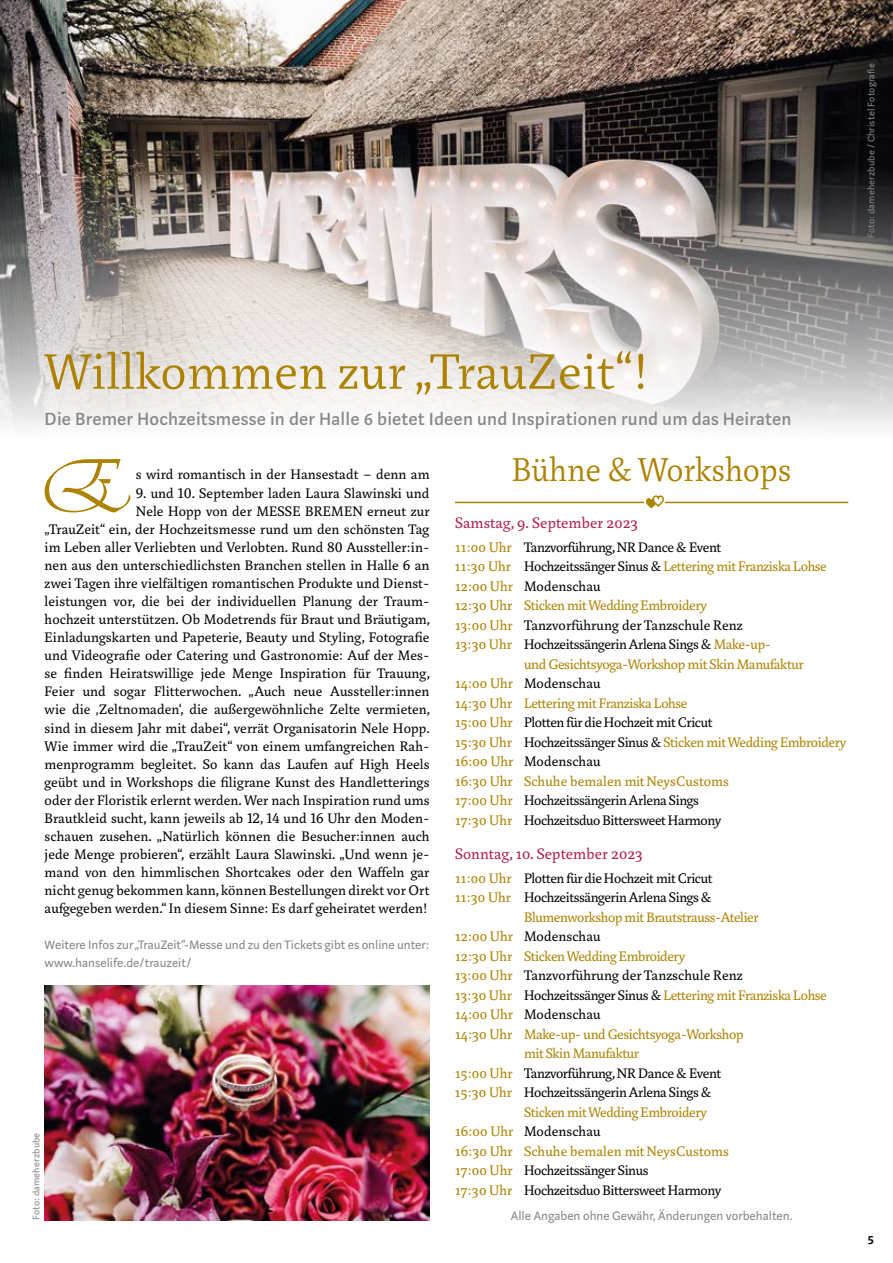
<style>
.page{position:relative;width:893px;height:1263px;background:#fff}
.page>*{position:absolute;margin:0;border:0;box-sizing:border-box;transform-origin:0 0}
.t1{font:80.55px "Vivaldii";color:#ac8200}
.t2{font:300 54px "Marat";letter-spacing:.01em;color:#ac8200}
.t3{font:300 36px "Marat";color:#ac8200}
.t4{font:500 19.5px "Marat Sans";letter-spacing:.01em;color:#878787}
.t5{font:16.5px "Marat";letter-spacing:.01em;color:#af1f4f}
.t6{font:15px/18.1px "Marat";letter-spacing:.01em;color:#000;text-align:right}
.t7{font:15px "Marat";letter-spacing:-.02em;color:#ac8200}
.t8{font:15px "Marat";letter-spacing:-.02em;color:#000}
.t9{font:15px "Marat";letter-spacing:.01em;color:#ac8200}
.t10{font:13.5px/18.1px "Marat Sans";color:#878787}
.t11{font:600 13.5px "Marat Sans";color:#000}
.t12{font:10.5px "Marat Sans";letter-spacing:.015em;color:#878787}
.s1{color:#ac8200}
.s2{color:#000}
</style>
<div class="page">
<img style="left:0;top:0;width:893px;height:154px">
<svg style="left:0;top:154px;width:893px;height:273px;background:#beb8b6"></svg>
<img style="left:45px;top:985px;width:384px;height:235px">
<hr style="left:455px;top:502px;width:189px;height:1px;background:#ac8200">
<hr style="left:665px;top:502px;width:183px;height:1px;background:#ac8200">
<svg style="left:646px;top:495px;width:18px;height:14px"></svg>
<p class="t12" style="left:866px;top:238px;width:176px;rotate:-90deg">Foto: dameherzbube / Christel Fotografie</p>
<h2 class="t2" style="left:45px;top:342px;width:605px">Willkommen zur „TrauZeit“!</h2>
<h3 class="t4" style="left:45px;top:409px;width:748px">Die Bremer Hochzeitsmesse in der Halle 6 bietet Ideen und Inspirationen rund um das Heiraten</h3>
<h1 class="t1" style="left:37px;top:440px;width:94px">E</h1>
<p class="t6" style="left:136px;top:466px;width:295px">s wird romantisch in der Hansestadt – denn am</p>
<h3 class="t3" style="left:512px;top:450px;width:281px">Bühne &amp; Workshops</h3>
<p class="t6" style="left:45px;top:484px;width:387px">9. und 10. September laden Laura Slawinski und<br>Nele Hopp von der MESSE BREMEN erneut zur<br>„TrauZeit“ ein, der Hochzeitsmesse rund um den schönsten Tag im Leben aller Verliebten und Verlobten. Rund 80 Aussteller:in&shy;nen aus den unterschiedlichsten Branchen stellen in Halle 6 an zwei Tagen ihre vielfältigen romantischen Produkte und Dienst&shy;leistungen vor, die bei der individuellen Planung der Traum&shy;hochzeit unterstützen. Ob Modetrends für Braut und Bräutigam, Einladungskarten und Papeterie, Beauty und Styling, Fotografie und Videografie oder Catering und Gastronomie: Auf der Mes&shy;se finden Heiratswillige jede Menge Inspiration für Trauung, Feier und sogar Flitterwochen. „Auch neue Aussteller:innen wie die ‚Zeltnomaden‘, die außergewöhnliche Zelte vermieten, sind in diesem Jahr mit dabei“, verrät Organisatorin Nele Hopp.<br>Wie immer wird die „TrauZeit“ von einem umfangreichen Rah&shy;menprogramm begleitet. So kann das Laufen auf High Heels geübt und in Workshops die filigrane Kunst des Handletterings oder der Floristik erlernt werden. Wer nach Inspiration rund ums Brautkleid sucht, kann jeweils ab 12, 14 und 16 Uhr den Moden&shy;schauen zusehen. „Natürlich können die Besucher:innen auch jede Menge probieren“, erzählt Laura Slawinski. „Und wenn je&shy;mand von den himmlischen Shortcakes oder den Waffeln gar nicht genug bekommen kann, können Bestellungen direkt vor Ort aufgegeben werden.“ In diesem Sinne: Es darf geheiratet werden!</p>
<p class="t10" style="left:45px;top:936px;width:386px">Weitere Infos zur „TrauZeit“-Messe und zu den Tickets gibt es online unter: www.hanselife.de/trauzeit/</p>
<p class="t5" style="left:455px;top:514px;width:185px">Samstag, 9. September 2023</p>
<p class="t8" style="left:455px;top:539px;width:268px"><span class="s1">11:00 Uhr</span> Tanzvorführung, NR Dance &amp; Event</p>
<p class="t7" style="left:455px;top:558px;width:373px">11:30 Uhr <span class="s2">Hochzeitssänger Sinus &amp;</span> Lettering mit Franziska Lohse</p>
<p class="t6" style="left:455px;top:577px;width:147px"><span class="s1">12:00 Uhr</span> Modenschau</p>
<p class="t7" style="left:455px;top:597px;width:254px">12:30 Uhr Sticken mit Wedding Embroidery</p>
<p class="t6" style="left:455px;top:616px;width:289px"><span class="s1">13:00 Uhr</span> Tanzvorführung der Tanzschule Renz</p>
<p class="t8" style="left:455px;top:636px;width:318px"><span class="s1">13:30 Uhr</span> Hochzeitssängerin Arlena Sings &amp; <span class="s1">Make-up-</span></p>
<p class="t7" style="left:524px;top:656px;width:281px">und Gesichtsyoga-Workshop mit Skin Manufaktur</p>
<p class="t6" style="left:455px;top:674px;width:147px"><span class="s1">14:00 Uhr</span> Modenschau</p>
<p class="t7" style="left:455px;top:695px;width:234px">14:30 Uhr Lettering mit Franziska Lohse</p>
<p class="t8" style="left:455px;top:714px;width:259px"><span class="s1">15:00 Uhr</span> Plotten für die Hochzeit mit Cricut</p>
<p class="t7" style="left:455px;top:734px;width:393px">15:30 Uhr <span class="s2">Hochzeitssänger Sinus &amp;</span> Sticken mit Wedding Embroidery</p>
<p class="t6" style="left:455px;top:752px;width:147px"><span class="s1">16:00 Uhr</span> Modenschau</p>
<p class="t9" style="left:455px;top:773px;width:275px">16:30 Uhr Schuhe bemalen mit NeysCustoms</p>
<p class="t8" style="left:455px;top:792px;width:245px"><span class="s1">17:00 Uhr</span> Hochzeitssängerin Arlena Sings</p>
<p class="t8" style="left:455px;top:812px;width:268px"><span class="s1">17:30 Uhr</span> Hochzeitsduo Bittersweet Harmony</p>
<p class="t5" style="left:455px;top:845px;width:189px">Sonntag, 10. September 2023</p>
<p class="t8" style="left:455px;top:870px;width:259px"><span class="s1">11:00 Uhr</span> Plotten für die Hochzeit mit Cricut</p>
<p class="t8" style="left:455px;top:889px;width:258px"><span class="s1">11:30 Uhr</span> Hochzeitssängerin Arlena Sings &amp;</p>
<p class="t7" style="left:524px;top:909px;width:236px">Blumenworkshop mit Brautstrauss-Atelier</p>
<p class="t6" style="left:455px;top:928px;width:147px"><span class="s1">12:00 Uhr</span> Modenschau</p>
<p class="t7" style="left:455px;top:948px;width:232px">12:30 Uhr Sticken Wedding Embroidery</p>
<p class="t6" style="left:455px;top:967px;width:289px"><span class="s1">13:00 Uhr</span> Tanzvorführung der Tanzschule Renz</p>
<p class="t7" style="left:455px;top:987px;width:373px">13:30 Uhr <span class="s2">Hochzeitssänger Sinus &amp;</span> Lettering mit Franziska Lohse</p>
<p class="t6" style="left:455px;top:1006px;width:147px"><span class="s1">14:00 Uhr</span> Modenschau</p>
<p class="t7" style="left:455px;top:1026px;width:290px">14:30 Uhr Make-up- und Gesichtsyoga-Workshop</p>
<p class="t7" style="left:524px;top:1045px;width:116px">mit Skin Manufaktur</p>
<p class="t8" style="left:455px;top:1065px;width:268px"><span class="s1">15:00 Uhr</span> Tanzvorführung, NR Dance &amp; Event</p>
<p class="t8" style="left:455px;top:1084px;width:258px"><span class="s1">15:30 Uhr</span> Hochzeitssängerin Arlena Sings &amp;</p>
<p class="t7" style="left:524px;top:1104px;width:185px">Sticken mit Wedding Embroidery</p>
<p class="t6" style="left:455px;top:1123px;width:147px"><span class="s1">16:00 Uhr</span> Modenschau</p>
<p class="t9" style="left:455px;top:1143px;width:275px">16:30 Uhr Schuhe bemalen mit NeysCustoms</p>
<p class="t8" style="left:455px;top:1162px;width:195px"><span class="s1">17:00 Uhr</span> Hochzeitssänger Sinus</p>
<p class="t8" style="left:455px;top:1182px;width:268px"><span class="s1">17:30 Uhr</span> Hochzeitsduo Bittersweet Harmony</p>
<p class="t10" style="left:511px;top:1207px;width:283px">Alle Angaben ohne Gewähr, Änderungen vorbehalten.</p>
<p class="t12" style="left:31px;top:1220px;width:89px;rotate:-90deg">Foto: dameherzbube</p>
<p class="t11" style="left:868px;top:1232px;width:8px">5</p>
</div>
